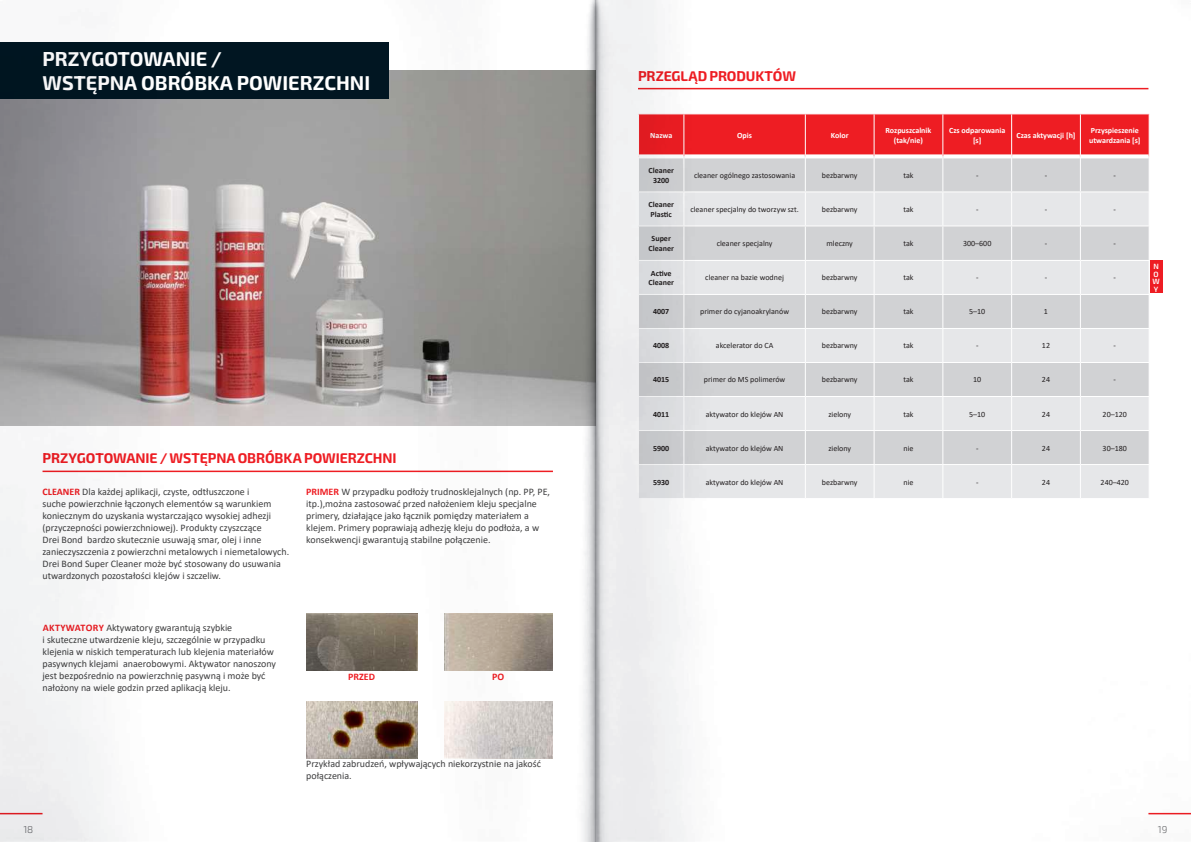
<style>
.page{position:relative;width:1191px;height:842px;background:#fff}
.page>*{position:absolute;margin:0;border:0;box-sizing:border-box;transform-origin:0 0}
.t1{font:20px/24px "Exo 2";color:#fff}
.t2{font:14px "Exo 2";letter-spacing:-.01em;color:#ee1d23}
.t3{font:10px/12px "Calibri";color:#3e3e3f}
.t4{font:700 10px "Calibri";color:#ee1d23}
.t5{font:10px "Exo 2";color:#6d6e71}
.t6{font:8px "Calibri";color:#231f20}
.t7{font:700 8px/9.6px "Calibri";color:#fff;text-align:center}
.t8{font:700 8px/9.6px "Calibri";color:#231f20;text-align:center}
.t9{font:7.6px/7.6px "Exo 2";color:#fff}
.s1{font-weight:700;color:#ee1d23}
</style>
<div class="page">
<img style="left:0;top:0;width:1191px;height:842px">
<h1 class="t1" style="left:43px;top:46px;width:329px">PRZYGOTOWANIE /<br>WSTĘPNA OBRÓBKA POWIERZCHNI</h1>
<h2 class="t2" style="left:43px;top:449px;width:355px">PRZYGOTOWANIE / WSTĘPNA OBRÓBKA POWIERZCHNI</h2>
<p class="t3" style="left:43px;top:485px;width:248px"><span class="s1">CLEANER</span> Dla każdej aplikacji, czyste, odtłuszczone i<br>suche powierzchnie łączonych elementów są warunkiem koniecznym do uzyskania wystarczająco wysokiej adhezji (przyczepności powierzchniowej). Produkty czyszczące<br>Drei Bond bardzo skutecznie usuwają smar, olej i inne zanieczyszczenia z powierzchni metalowych i niemetalowych.<br>Drei Bond Super Cleaner może być stosowany do usuwania utwardzonych pozostałości klejów i szczeliw.</p>
<p class="t3" style="left:306px;top:485px;width:245px"><span class="s1">PRIMER</span> W przypadku podłoży trudnosklejalnych (np. PP, PE, itp.),można zastosować przed nałożeniem kleju specjalne primery, działające jako łącznik pomiędzy materiałem a klejem. Primery poprawiają adhezję kleju do podłoża, a w konsekwencji gwarantują stabilne połączenie.</p>
<p class="t3" style="left:43px;top:622px;width:235px"><span class="s1">AKTYWATORY</span> Aktywatory gwarantują szybkie<br>i skuteczne utwardzenie kleju, szczególnie w przypadku klejenia w niskich temperaturach lub klejenia materiałów pasywnych klejami anaerobowymi. Aktywator nanoszony jest bezpośrednio na powierzchnię pasywną i może być nałożony na wiele godzin przed aplikacją kleju.</p>
<p class="t4" style="left:348px;top:669px;width:28px">PRZED</p>
<p class="t4" style="left:492px;top:669px;width:14px">PO</p>
<p class="t3" style="left:306px;top:757px;width:236px">Przykład zabrudzeń, wpływających niekorzystnie na jakość połączenia.</p>
<h2 class="t2" style="left:638px;top:66px;width:159px">PRZEGLĄD PRODUKTÓW</h2>
<p class="t7" style="left:650px;top:131px;width:24px">Nazwa</p>
<p class="t7" style="left:737px;top:131px;width:16px">Opis</p>
<p class="t7" style="left:831px;top:131px;width:19px">Kolor</p>
<p class="t7" style="left:885px;top:126px;width:47px">Rozpuszcalnik (tak/nie)</p>
<p class="t7" style="left:949px;top:126px;width:58px">Czs odparowania [s]</p>
<p class="t7" style="left:1016px;top:130px;width:61px">Czas aktywacji [h]</p>
<p class="t7" style="left:1089px;top:126px;width:53px;text-align:left">Przyspieszenie utwardzania [s]</p>
<p class="t8" style="left:648px;top:165px;width:27px">Cleaner<br>3200</p>
<p class="t6" style="left:694px;top:170px;width:103px">cleaner ogólnego zastosowania</p>
<p class="t6" style="left:822px;top:170px;width:37px">bezbarwny</p>
<p class="t6" style="left:903px;top:170px;width:12px">tak</p>
<p class="t6" style="left:976px;top:172px;width:4px">-</p>
<p class="t6" style="left:1044px;top:172px;width:4px">-</p>
<p class="t6" style="left:1113px;top:172px;width:4px">-</p>
<p class="t8" style="left:648px;top:199px;width:27px;text-align:left">Cleaner<br>Plas琀椀c</p>
<p class="t6" style="left:690px;top:204px;width:110px">cleaner specjalny do tworzyw szt.</p>
<p class="t6" style="left:822px;top:204px;width:37px">bezbarwny</p>
<p class="t6" style="left:903px;top:204px;width:12px">tak</p>
<p class="t6" style="left:976px;top:207px;width:4px">-</p>
<p class="t6" style="left:1044px;top:207px;width:4px">-</p>
<p class="t6" style="left:1113px;top:207px;width:4px">-</p>
<p class="t8" style="left:648px;top:235px;width:27px">Super<br>Cleaner</p>
<p class="t6" style="left:716px;top:238px;width:57px">cleaner specjalny</p>
<p class="t6" style="left:826px;top:238px;width:28px">mleczny</p>
<p class="t6" style="left:903px;top:238px;width:12px">tak</p>
<p class="t6" style="left:963px;top:238px;width:30px">300–600</p>
<p class="t6" style="left:1044px;top:241px;width:4px">-</p>
<p class="t6" style="left:1113px;top:241px;width:4px">-</p>
<p class="t8" style="left:648px;top:268px;width:27px;text-align:left">Ac琀椀ve<br>Cleaner</p>
<p class="t6" style="left:705px;top:272px;width:80px">cleaner na bazie wodnej</p>
<p class="t6" style="left:822px;top:272px;width:37px">bezbarwny</p>
<p class="t6" style="left:903px;top:272px;width:12px">tak</p>
<p class="t6" style="left:976px;top:275px;width:4px">-</p>
<p class="t6" style="left:1044px;top:275px;width:4px">-</p>
<p class="t6" style="left:1113px;top:275px;width:4px">-</p>
<p class="t8" style="left:653px;top:308px;width:18px">4007</p>
<p class="t6" style="left:700px;top:306px;width:90px">primer do cyjanoakrylanów</p>
<p class="t6" style="left:822px;top:306px;width:37px">bezbarwny</p>
<p class="t6" style="left:903px;top:306px;width:12px">tak</p>
<p class="t6" style="left:969px;top:306px;width:18px">5–10</p>
<p class="t6" style="left:1044px;top:306px;width:6px">1</p>
<p class="t8" style="left:653px;top:342px;width:18px">4008</p>
<p class="t6" style="left:716px;top:340px;width:59px">akcelerator do CA</p>
<p class="t6" style="left:822px;top:340px;width:37px">bezbarwny</p>
<p class="t6" style="left:903px;top:340px;width:12px">tak</p>
<p class="t6" style="left:976px;top:343px;width:4px">-</p>
<p class="t6" style="left:1042px;top:340px;width:10px">12</p>
<p class="t6" style="left:1113px;top:343px;width:4px">-</p>
<p class="t8" style="left:653px;top:376px;width:18px">4015</p>
<p class="t6" style="left:704px;top:374px;width:83px">primer do MS polimerów</p>
<p class="t6" style="left:822px;top:374px;width:37px">bezbarwny</p>
<p class="t6" style="left:903px;top:374px;width:12px">tak</p>
<p class="t6" style="left:973px;top:374px;width:10px">10</p>
<p class="t6" style="left:1042px;top:374px;width:10px">24</p>
<p class="t6" style="left:1113px;top:377px;width:4px">-</p>
<p class="t8" style="left:653px;top:410px;width:18px">4011</p>
<p class="t6" style="left:706px;top:408px;width:79px">aktywator do klejów AN</p>
<p class="t6" style="left:828px;top:408px;width:24px">zielony</p>
<p class="t6" style="left:903px;top:408px;width:12px">tak</p>
<p class="t6" style="left:969px;top:408px;width:18px">5–10</p>
<p class="t6" style="left:1042px;top:408px;width:10px">24</p>
<p class="t6" style="left:1102px;top:408px;width:26px">20–120</p>
<p class="t8" style="left:653px;top:444px;width:18px">5900</p>
<p class="t6" style="left:706px;top:442px;width:79px">aktywator do klejów AN</p>
<p class="t6" style="left:828px;top:442px;width:24px">zielony</p>
<p class="t6" style="left:903px;top:445px;width:12px">nie</p>
<p class="t6" style="left:976px;top:445px;width:4px">-</p>
<p class="t6" style="left:1042px;top:442px;width:10px">24</p>
<p class="t6" style="left:1102px;top:442px;width:26px">30–180</p>
<p class="t8" style="left:653px;top:478px;width:18px">5930</p>
<p class="t6" style="left:706px;top:476px;width:79px">aktywator do klejów AN</p>
<p class="t6" style="left:822px;top:476px;width:37px">bezbarwny</p>
<p class="t6" style="left:903px;top:479px;width:12px">nie</p>
<p class="t6" style="left:976px;top:479px;width:4px">-</p>
<p class="t6" style="left:1042px;top:476px;width:10px">24</p>
<p class="t6" style="left:1100px;top:476px;width:30px">240–420</p>
<p class="t9" style="left:1152px;top:263px;width:9px">N<br>O<br>W<br>Y</p>
<p class="t5" style="left:23px;top:823px;width:11px">18</p>
<p class="t5" style="left:1157px;top:823px;width:11px">19</p>
</div>
